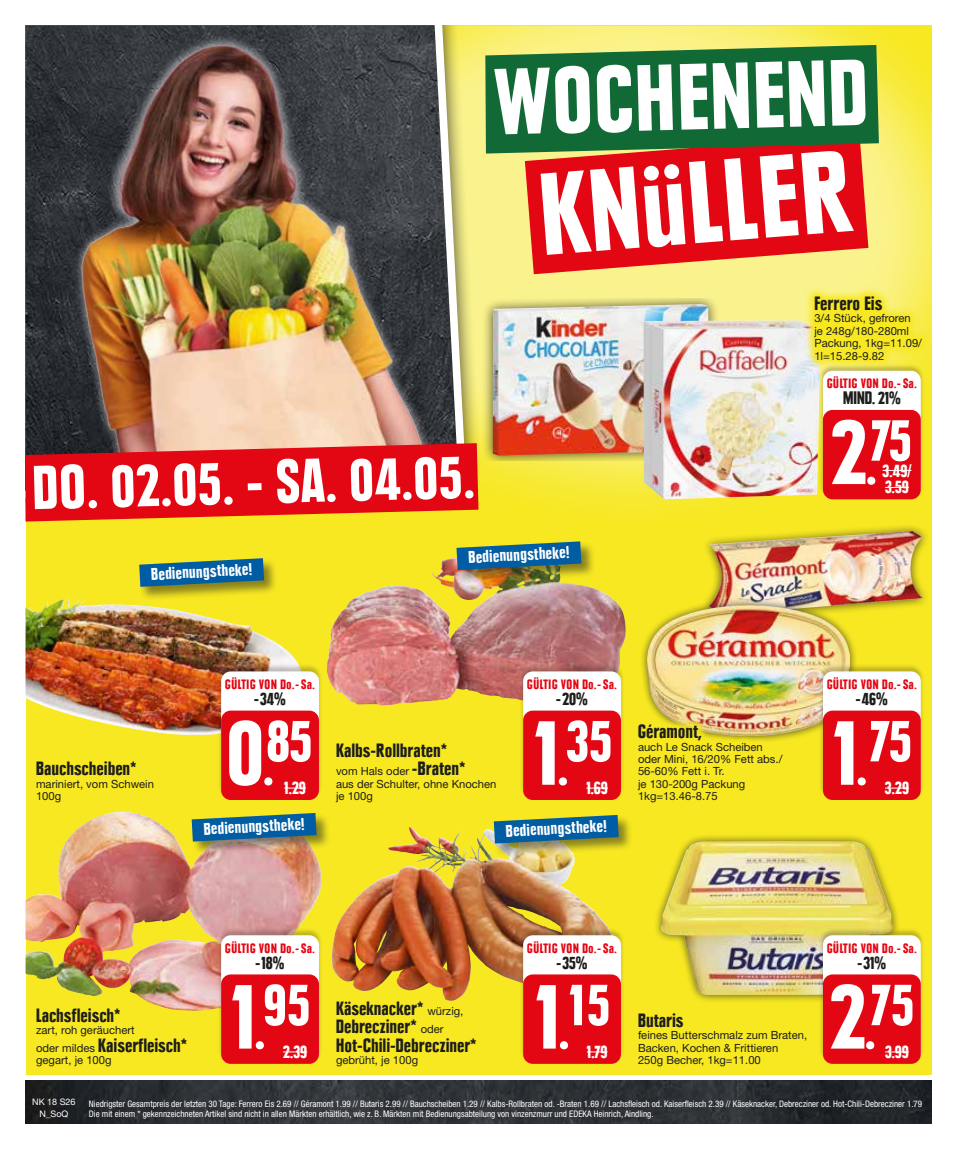
<style>
.page{position:relative;width:957px;height:1149px;background:#fff}
.page>*{position:absolute;margin:0;border:0;box-sizing:border-box;transform-origin:0 0}
.t1{font:900 condensed 114.9px "Plak Com";color:#fff}
.t2{font:900 condensed 92.55px "Plak Com";color:#fff}
.t3{font:900 condensed 61.05px "Plak Com";color:#fff}
.t4{font:900 condensed 59.55px "Plak Com";letter-spacing:.02em;color:#fff}
.t5{font:900 condensed 19.2px/18px "Plak Com";letter-spacing:.03em;color:#1d1d1b}
.t6{font:900 condensed 18.15px/17px "Plak Com";letter-spacing:.01em;color:#fff}
.t7{font:900 condensed 18px "Plak Com";color:#1d1d1b}
.t8{font:900 condensed 16.95px "Plak Com";color:#fff}
.t9{font:900 condensed 13.5px "Plak Com";letter-spacing:.05em;color:#e30613}
.t10{font:11.25px/12.3px "Helvetica Neue LT Std";color:#1d1d1b}
.t11{font:condensed 9px/9.8px "Helvetica Neue LT Std";color:#fff}
.t12{font:9px/12.3px "Helvetica Neue LT Std";color:#fff;text-align:center}
.s1{font-size:93.75px}
.s2{font-family:"Plak Com";font-weight:900;font-stretch:condensed;font-size:19.2px}
.s3{font-family:"Helvetica Neue LT Std";font-weight:400;font-stretch:normal;font-size:11.25px}
</style>
<div class="page">
<img style="left:26px;top:25px;width:905px;height:1049px">
<svg style="left:357px;top:26px;width:575px;height:507px;background:#f8eb47"></svg>
<div style="left:447px;top:107px;width:376px;height:248px;background:#faf38d;border-radius:50%"></div>
<img style="left:26px;top:25px;width:543px;height:449px">
<svg style="left:26px;top:443px;width:452px;height:78px;background:#de1f1b"></svg>
<img style="left:26px;top:1080px;width:906px;height:42px">
<img style="left:26px;top:599px;width:278px;height:136px">
<img style="left:394px;top:550px;width:155px;height:88px">
<img style="left:332px;top:828px;width:151px;height:172px">
<img style="left:67px;top:811px;width:53px;height:29px">
<div style="left:191px;top:812px;width:140px;height:43px;background:#1d1d1b;opacity:.5"></div>
<svg style="left:192px;top:812px;width:124px;height:29px;background:#307389"></svg>
<div style="left:139px;top:557px;width:139px;height:43px;background:#1d1d1b;opacity:.5"></div>
<svg style="left:139px;top:558px;width:125px;height:28px;background:#2c7286"></svg>
<div style="left:217px;top:663px;width:106px;height:136px;background:#1d1d1b;opacity:.26"></div>
<div style="left:221px;top:671px;width:98px;height:127px;background:#fff;border-radius:10px"></div>
<div style="left:221px;top:710px;width:98px;height:89px;background:#e30613;border-radius:10px"></div>
<svg style="left:284px;top:787px;width:22px;height:1px"></svg>
<div style="left:217px;top:927px;width:106px;height:136px;background:#1d1d1b;opacity:.26"></div>
<div style="left:221px;top:934px;width:98px;height:128px;background:#fff;border-radius:10px"></div>
<div style="left:221px;top:974px;width:98px;height:89px;background:#e30613;border-radius:10px"></div>
<svg style="left:283px;top:1051px;width:24px;height:1px"></svg>
<div style="left:456px;top:540px;width:139px;height:44px;background:#1d1d1b;opacity:.5"></div>
<svg style="left:456px;top:541px;width:125px;height:29px;background:#2e7184"></svg>
<div style="left:519px;top:663px;width:106px;height:136px;background:#1d1d1b;opacity:.26"></div>
<div style="left:523px;top:671px;width:98px;height:127px;background:#fff;border-radius:10px"></div>
<div style="left:523px;top:710px;width:98px;height:89px;background:#e30613;border-radius:10px"></div>
<svg style="left:586px;top:787px;width:22px;height:1px"></svg>
<div style="left:493px;top:814px;width:140px;height:43px;background:#1d1d1b;opacity:.5"></div>
<svg style="left:494px;top:814px;width:125px;height:29px;background:#327585"></svg>
<div style="left:519px;top:927px;width:106px;height:136px;background:#1d1d1b;opacity:.26"></div>
<div style="left:523px;top:934px;width:98px;height:128px;background:#fff;border-radius:10px"></div>
<div style="left:523px;top:974px;width:98px;height:89px;background:#e30613;border-radius:10px"></div>
<svg style="left:587px;top:1051px;width:20px;height:1px"></svg>
<div style="left:701px;top:523px;width:229px;height:100px;background:#1d1d1b;opacity:.75"></div>
<img style="left:709px;top:531px;width:215px;height:83px">
<div style="left:640px;top:597px;width:217px;height:146px;background:#1d1d1b;opacity:.75"></div>
<img style="left:648px;top:605px;width:201px;height:130px">
<div style="left:653px;top:833px;width:247px;height:169px;background:#1d1d1b;opacity:.75"></div>
<img style="left:662px;top:841px;width:230px;height:153px">
<div style="left:481px;top:299px;width:238px;height:162px;background:#1d1d1b;opacity:.75"></div>
<img style="left:493px;top:304px;width:215px;height:151px">
<div style="left:819px;top:927px;width:106px;height:136px;background:#1d1d1b;opacity:.26"></div>
<div style="left:823px;top:934px;width:98px;height:128px;background:#fff;border-radius:10px"></div>
<div style="left:823px;top:974px;width:98px;height:89px;background:#e30613;border-radius:10px"></div>
<svg style="left:885px;top:1051px;width:24px;height:1px"></svg>
<div style="left:819px;top:663px;width:106px;height:136px;background:#1d1d1b;opacity:.26"></div>
<div style="left:823px;top:671px;width:98px;height:127px;background:#fff;border-radius:10px"></div>
<div style="left:823px;top:710px;width:98px;height:89px;background:#e30613;border-radius:10px"></div>
<svg style="left:885px;top:787px;width:24px;height:1px"></svg>
<div style="left:819px;top:363px;width:106px;height:136px;background:#1d1d1b;opacity:.26"></div>
<div style="left:823px;top:370px;width:98px;height:128px;background:#fff;border-radius:10px"></div>
<div style="left:823px;top:410px;width:98px;height:89px;background:#e30613;border-radius:10px"></div>
<svg style="left:882px;top:470px;width:29px;height:1px"></svg>
<svg style="left:885px;top:487px;width:24px;height:1px"></svg>
<img style="left:643px;top:320px;width:177px;height:179px">
<svg style="left:628px;top:714px;width:164px;height:97px;background:#f1de2e"></svg>
<svg style="left:804px;top:286px;width:128px;height:83px;background:#f5e940"></svg>
<svg style="left:525px;top:153px;width:343px;height:121px;background:#e62523"></svg>
<svg style="left:485px;top:45px;width:394px;height:108px;background:#266e39"></svg>
<h2 class="t2" style="left:493px;top:49px;width:373px;rotate:-2deg">WOCHENEND</h2>
<h1 class="t1" style="left:536px;top:146px;width:311px;rotate:-4deg">KNüLLER</h1>
<h3 class="t5" style="left:814px;top:294px;width:69px">Ferrero Eis</h3>
<p class="t10" style="left:814px;top:312px;width:109px">3/4 Stück, gefroren<br>je 248g/180-280ml<br>Packung, 1kg=11.09/<br>1l=15.28-9.82</p>
<h3 class="t3" style="left:32px;top:450px;width:443px;rotate:-1deg">DO. 02.05. - SA. 04.05.</h3>
<h3 class="t8" style="left:151px;top:564px;width:102px;rotate:-3deg">Bedienungstheke!</h3>
<h3 class="t8" style="left:468px;top:547px;width:102px;rotate:-3deg">Bedienungstheke!</h3>
<h3 class="t5" style="left:36px;top:759px;width:102px">Bauchscheiben*</h3>
<p class="t10" style="left:36px;top:777px;width:119px">mariniert, vom Schwein<br>100g</p>
<h3 class="t9" style="left:225px;top:675px;width:91px">GÜLTIG VON Do.- Sa.</h3>
<h3 class="t7" style="left:254px;top:688px;width:33px">-34%</h3>
<h3 class="t9" style="left:527px;top:675px;width:91px">GÜLTIG VON Do.- Sa.</h3>
<h3 class="t7" style="left:556px;top:688px;width:33px">-20%</h3>
<h3 class="t4" style="left:227px;top:705px;width:86px"><span class="s1">0</span>.85</h3>
<h3 class="t6" style="left:284px;top:779px;width:23px">1.29</h3>
<h3 class="t5" style="left:336px;top:741px;width:112px">Kalbs-Rollbraten*</h3>
<p class="t10" style="left:336px;top:764px;width:162px">vom Hals oder <span class="s2">-Braten*<br></span>aus der Schulter, ohne Knochen je 100g</p>
<h3 class="t4" style="left:535px;top:705px;width:78px"><span class="s1">1</span>.35</h3>
<h3 class="t6" style="left:586px;top:779px;width:23px">1.69</h3>
<h3 class="t5" style="left:638px;top:722px;width:65px">Géramont,</h3>
<p class="t10" style="left:638px;top:740px;width:146px">auch Le Snack Scheiben oder Mini, 16/20% Fett abs./<br>56-60% Fett i. Tr.<br>je 130-200g Packung<br>1kg=13.46-8.75</p>
<h3 class="t8" style="left:203px;top:818px;width:102px;rotate:-3deg">Bedienungstheke!</h3>
<h3 class="t8" style="left:505px;top:820px;width:102px;rotate:-3deg">Bedienungstheke!</h3>
<h3 class="t9" style="left:827px;top:375px;width:91px">GÜLTIG VON Do.- Sa.</h3>
<h3 class="t7" style="left:843px;top:387px;width:59px">MIND. 21%</h3>
<h3 class="t4" style="left:831px;top:404px;width:81px"><span class="s1">2</span>.75</h3>
<h3 class="t6" style="left:882px;top:461px;width:30px">3.49/<br>3.59</h3>
<h3 class="t9" style="left:827px;top:675px;width:91px">GÜLTIG VON Do.- Sa.</h3>
<h3 class="t7" style="left:856px;top:688px;width:34px">-46%</h3>
<h3 class="t4" style="left:834px;top:705px;width:79px"><span class="s1">1</span>.75</h3>
<h3 class="t6" style="left:885px;top:779px;width:26px">3.29</h3>
<h3 class="t5" style="left:36px;top:1005px;width:86px">Lachsfleisch*</h3>
<p class="t10" style="left:36px;top:1023px;width:100px">zart, roh geräuchert</p>
<h3 class="t5" style="left:36px;top:1036px;width:152px"><span class="s3">oder mildes</span> Kaiserfleisch*</h3>
<p class="t10" style="left:36px;top:1053px;width:77px">gegart, je 100g</p>
<h3 class="t9" style="left:225px;top:939px;width:91px">GÜLTIG VON Do.- Sa.</h3>
<h3 class="t7" style="left:255px;top:951px;width:31px">-18%</h3>
<h3 class="t4" style="left:232px;top:969px;width:79px"><span class="s1">1</span>.95</h3>
<h3 class="t6" style="left:283px;top:1042px;width:26px">2.39</h3>
<h3 class="t5" style="left:336px;top:999px;width:142px">Käseknacker* <span class="s3">würzig,<br></span>Debrecziner* <span class="s3">oder<br></span>Hot-Chili-Debrecziner*</h3>
<p class="t10" style="left:336px;top:1053px;width:84px">gebrüht, je 100g</p>
<h3 class="t9" style="left:527px;top:939px;width:91px">GÜLTIG VON Do.- Sa.</h3>
<h3 class="t7" style="left:556px;top:951px;width:33px">-35%</h3>
<h3 class="t4" style="left:536px;top:969px;width:75px"><span class="s1">1</span>.15</h3>
<h3 class="t6" style="left:587px;top:1042px;width:22px">1.79</h3>
<h3 class="t5" style="left:638px;top:1010px;width:47px">Butaris</h3>
<p class="t10" style="left:638px;top:1028px;width:171px">feines Butterschmalz zum Braten,<br>Backen, Kochen &amp; Frittieren<br>250g Becher, 1kg=11.00</p>
<h3 class="t9" style="left:827px;top:939px;width:91px">GÜLTIG VON Do.- Sa.</h3>
<h3 class="t7" style="left:857px;top:951px;width:30px">-31%</h3>
<h3 class="t4" style="left:830px;top:969px;width:85px"><span class="s1">2</span>.75</h3>
<h3 class="t6" style="left:885px;top:1042px;width:26px">3.99</h3>
<p class="t12" style="left:32px;top:1094px;width:45px">NK 18 S26<br>N_SoQ</p>
<p class="t11" style="left:89px;top:1098px;width:835px">Niedrigster Gesamtpreis der letzten 30 Tage: Ferrero Eis 2.69 // Géramont 1.99 // Butaris 2.99 // Bauchscheiben 1.29 // Kalbs-Rollbraten od. -Braten 1.69 // Lachsfleisch od. Kaiserfleisch 2.39 // Käseknacker, Debrecziner od. Hot-Chili-Debrecziner 1.79<br>Die mit einem * gekennzeichneten Artikel sind nicht in allen Märkten erhältlich, wie z. B. Märkten mit Bedienungsabteilung von vinzenzmurr und EDEKA Heinrich, Aindling.</p>
</div>
